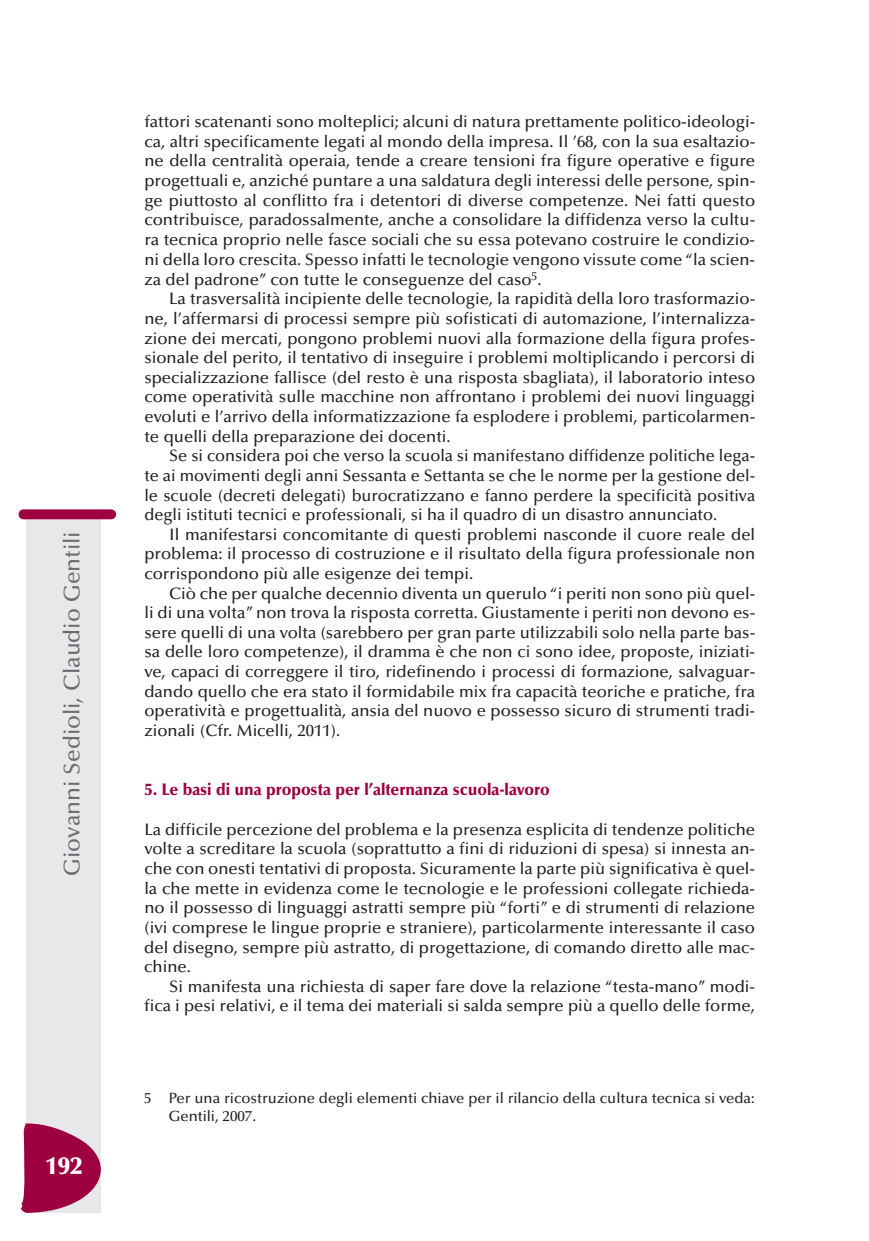
<style>
.page{position:relative;width:869px;height:1241px;background:#fff}
.page>*{position:absolute;margin:0;border:0;box-sizing:border-box;transform-origin:0 0}
.t1{font:900 24.5px "Optima";color:#fff}
.t2{font:500 22.75px "Optima";color:#6c6d70}
.t3{font:500 16.62px/19.6px "Optima";color:#231f20;text-align:justify}
.t4{font:900 16.62px "Optima";color:#9d0140;scale:.95 1}
.t5{font:500 14.88px/17.8px "Optima";color:#231f20}
</style>
<div class="page">
<div style="left:27px;top:517px;width:74px;height:695px;background:#e7e8e9"></div>
<div style="left:19px;top:509px;width:97px;height:10px;background:#9d0140;border-radius:5px"></div>
<svg style="left:21px;top:1122px;width:80px;height:90px"></svg>
<h2 class="t2" style="left:63px;top:875px;width:346px;rotate:-90deg">Giovanni Sedioli, Claudio Gentili</h2>
<h1 class="t1" style="left:45px;top:1155px;width:38px">192</h1>
<p class="t3" style="left:144px;top:113px;width:612px">fattori scatenanti sono molteplici; alcuni di natura prettamente politico-ideologi&shy;ca, altri specificamente legati al mondo della impresa. Il ’68, con la sua esaltazio&shy;ne della centralità operaia, tende a creare tensioni fra figure operative e figure progettuali e, anziché puntare a una saldatura degli interessi delle persone, spin&shy;ge piuttosto al conflitto fra i detentori di diverse competenze. Nei fatti questo contribuisce, paradossalmente, anche a consolidare la diffidenza verso la cultu&shy;ra tecnica proprio nelle fasce sociali che su essa potevano costruire le condizio&shy;ni della loro crescita. Spesso infatti le tecnologie vengono vissute come “la scien&shy;za del padrone” con tutte le conseguenze del caso<sup>5</sup>.</p>
<p class="t3" style="left:144px;top:290px;width:612px;text-indent:25px">La trasversalità incipiente delle tecnologie, la rapidità della loro trasformazio&shy;ne, l’affermarsi di processi sempre più sofisticati di automazione, l’internalizza&shy;zione dei mercati, pongono problemi nuovi alla formazione della figura profes&shy;sionale del perito, il tentativo di inseguire i problemi moltiplicando i percorsi di specializzazione fallisce (del resto è una risposta sbagliata), il laboratorio inteso come operatività sulle macchine non affrontano i problemi dei nuovi linguaggi evoluti e l’arrivo della informatizzazione fa esplodere i problemi, particolarmen&shy;te quelli della preparazione dei docenti.</p>
<p class="t3" style="left:144px;top:447px;width:612px;text-indent:25px">Se si considera poi che verso la scuola si manifestano diffidenze politiche lega&shy;te ai movimenti degli anni Sessanta e Settanta se che le norme per la gestione del&shy;le scuole (decreti delegati) burocratizzano e fanno perdere la specificità positiva degli istituti tecnici e professionali, si ha il quadro di un disastro annunciato.</p>
<p class="t3" style="left:144px;top:526px;width:612px;text-indent:25px">Il manifestarsi concomitante di questi problemi nasconde il cuore reale del problema: il processo di costruzione e il risultato della figura professionale non corrispondono più alle esigenze dei tempi.</p>
<p class="t3" style="left:144px;top:585px;width:612px;text-indent:25px">Ciò che per qualche decennio diventa un querulo“i periti non sono più quel&shy;li di una volta” non trova la risposta corretta. Giustamente i periti non devono es&shy;sere quelli di una volta (sarebbero per gran parte utilizzabili solo nella parte bas&shy;sa delle loro competenze), il dramma è che non ci sono idee, proposte, iniziati&shy;ve, capaci di correggere il tiro, ridefinendo i processi di formazione, salvaguar&shy;dando quello che era stato il formidabile mix fra capacità teoriche e pratiche, fra operatività e progettualità, ansia del nuovo e possesso sicuro di strumenti tradi&shy;zionali (Cfr. Micelli, 2011).</p>
<p class="t4" style="left:144px;top:782px;width:428px">5. Le basi di una proposta per l’alternanza scuola-lavoro</p>
<p class="t3" style="left:144px;top:821px;width:612px">La difficile percezione del problema e la presenza esplicita di tendenze politiche volte a screditare la scuola (soprattutto a fini di riduzioni di spesa) si innesta an&shy;che con onesti tentativi di proposta. Sicuramente la parte più significativa è quel&shy;la che mette in evidenza come le tecnologie e le professioni collegate richieda&shy;no il possesso di linguaggi astratti sempre più “forti” e di strumenti di relazione (ivi comprese le lingue proprie e straniere), particolarmente interessante il caso del disegno, sempre più astratto, di progettazione, di comando diretto alle mac&shy;chine.</p>
<p class="t3" style="left:144px;top:977px;width:612px;text-align:right">Si manifesta una richiesta di saper fare dove la relazione “testa-mano” modi&shy;fica i pesi relativi, e il tema dei materiali si salda sempre più a quello delle forme,</p>
<p class="t5" style="left:169px;top:1089px;width:587px;text-indent:-25px">5 Per una ricostruzione degli elementi chiave per il rilancio della cultura tecnica si veda:<br>Gentili, 2007.</p>
</div>
